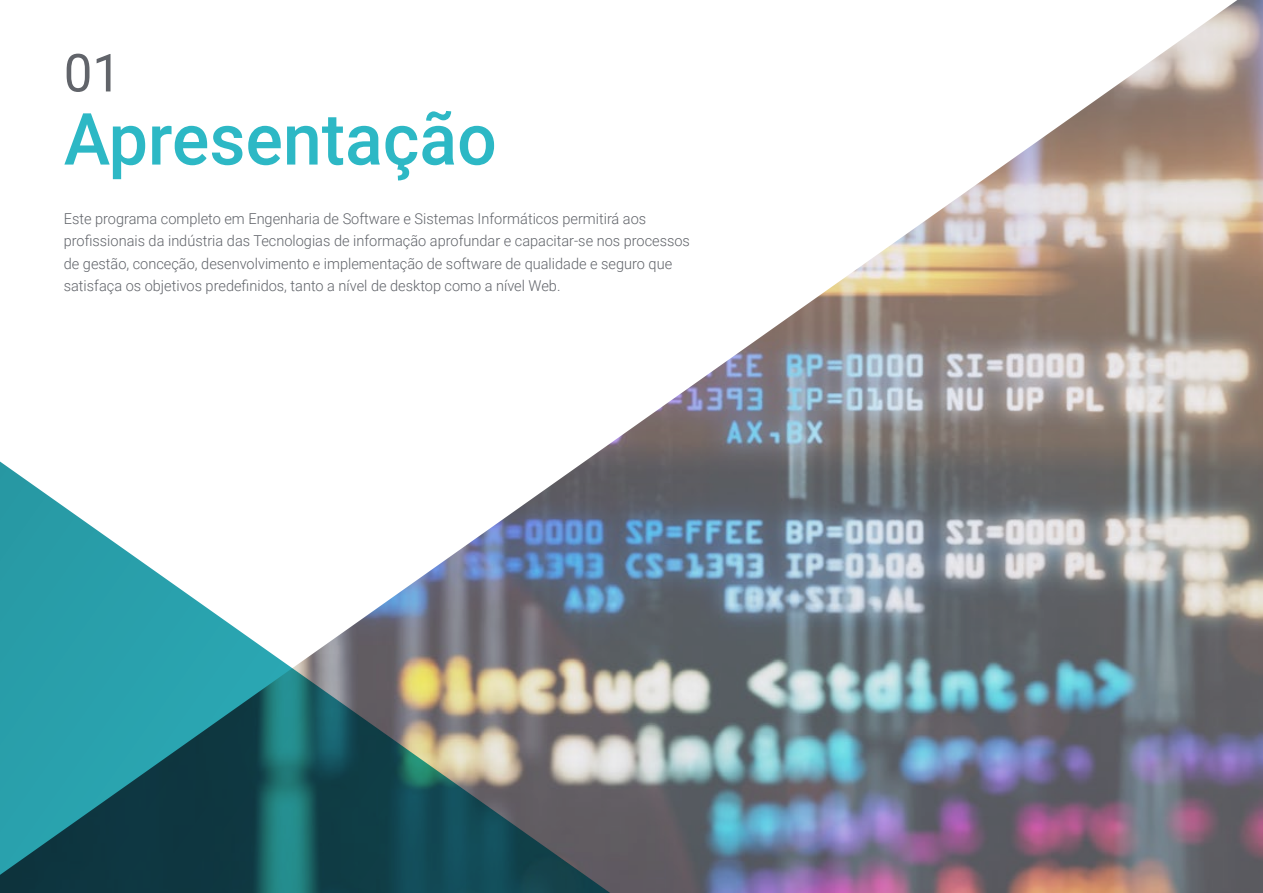
<style>
.page{position:relative;width:1263px;height:893px;background:#fff}
.page>*{position:absolute;margin:0;border:0;box-sizing:border-box;transform-origin:0 0}
.t1{font:500 72px "Roboto";color:#2db8c5}
.t2{font:52.5px "Roboto";color:#61646a}
.t3{font:300 15px/22.5px "Roboto";color:#61646a}
</style>
<div class="page">
<img style="left:607px;top:0;width:656px;height:893px">
<svg style="left:0;top:446px;width:640px;height:447px"></svg>
<h2 class="t2" style="left:64px;top:36px;width:59px">01</h2>
<h1 class="t1" style="left:64px;top:89px;width:435px">Apresentação</h1>
<p class="t3" style="left:64px;top:207px;width:628px">Este programa completo em Engenharia de Software e Sistemas Informáticos permitirá aos profissionais da indústria das Tecnologias de informação aprofundar e capacitar-se nos processos de gestão, conceção, desenvolvimento e implementação de software de qualidade e seguro que satisfaça os objetivos predefinidos, tanto a nível de desktop como a nível Web.</p>
</div>
